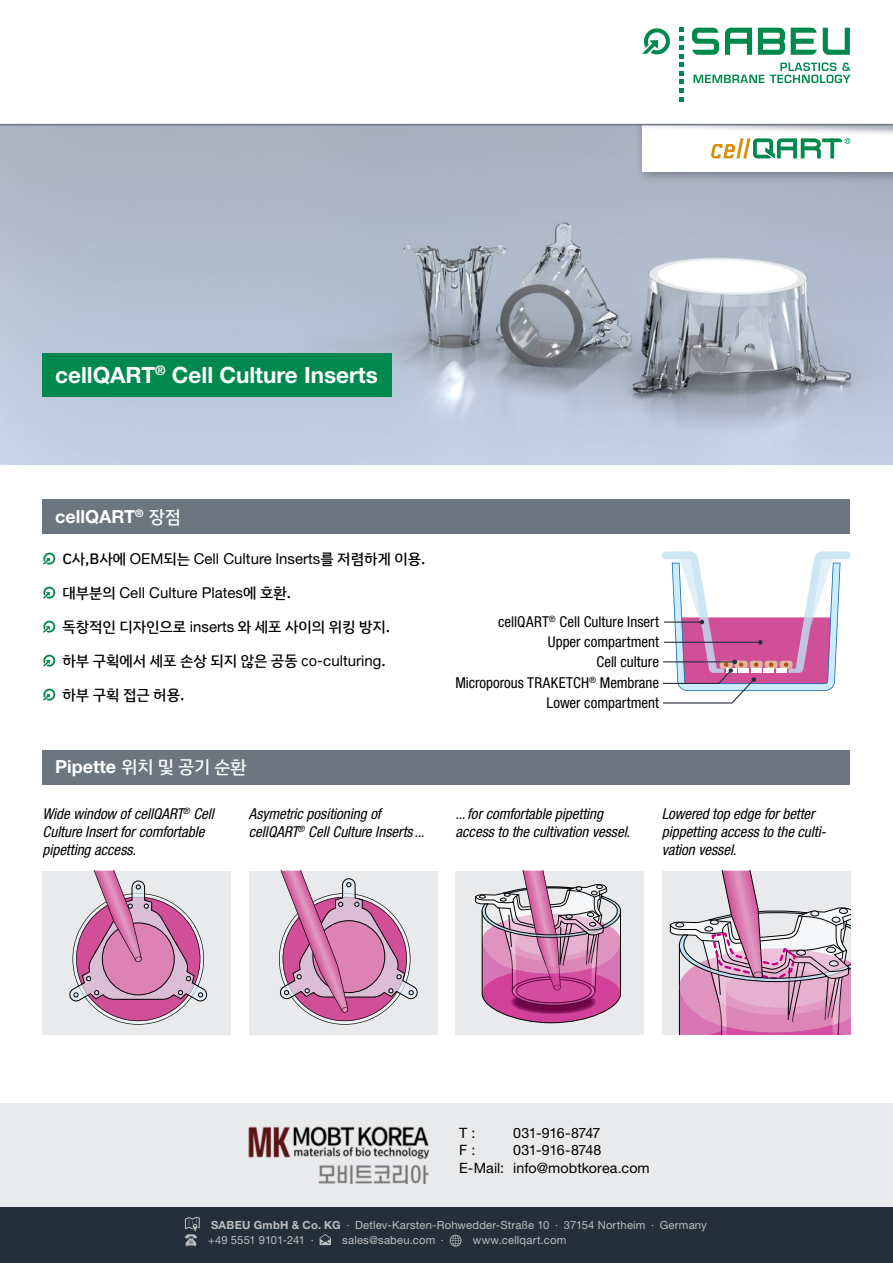
<style>
.page{position:relative;width:893px;height:1263px;background:#fff}
.page>*{position:absolute;margin:0;border:0;box-sizing:border-box;transform-origin:0 0}
.t1{font:700 22.5px "Helvetica Neue";color:#fff}
.t2{font:700 18px "Helvetica Neue";color:#fff}
.t3{font:italic condensed 15px/18px "Helvetica Neue";color:#000}
.t4{font:condensed 15px/20.4px "Helvetica Neue";color:#000;text-align:right}
.t5{font:500 15px "IBM Plex Sans KR";color:#000}
.t6{font:15px "Helvetica Neue";color:#000}
.t7{font:14.25px/17.2px "Helvetica Neue";color:#000;text-align:center}
.t8{font:14.25px "Helvetica Neue";letter-spacing:-.03em;color:#000}
.t9{font:11.25px/15px "Helvetica Neue";letter-spacing:.015em;color:#fff}
.s1{font-family:"IBM Plex Sans KR";font-weight:500}
.s2{font-family:"Helvetica Neue";font-weight:400}
.s3{font-weight:400}
.s4{font-weight:700}
</style>
<div class="page">
<div style="left:0;top:1207px;width:893px;height:56px;background:#232f3a"></div>
<svg style="left:185px;top:1217px;width:15px;height:29px"></svg>
<svg style="left:320px;top:1234px;width:11px;height:11px"></svg>
<svg style="left:450px;top:1235px;width:11px;height:11px"></svg>
<div style="left:0;top:1103px;width:893px;height:104px;background:#e9eaec"></div>
<img style="left:0;top:125px;width:893px;height:340px">
<div style="left:636px;top:0;width:257px;height:184px;background:#000;opacity:.3"></div>
<div style="left:642px;top:0;width:251px;height:172px;background:#fff"></div>
<div style="left:0;top:0;width:893px;height:125px;background:#fff"></div>
<svg style="left:642px;top:27px;width:251px;height:131px"></svg>
<hr style="left:0;top:124px;width:893px;height:1px;background:#6d7581">
<div style="left:249px;top:871px;width:189px;height:163px;background:#e9eaec"></div>
<svg style="left:279px;top:871px;width:139px;height:154px"></svg>
<div style="left:43px;top:500px;width:807px;height:34px;background:#6d7581"></div>
<div style="left:43px;top:750px;width:807px;height:34px;background:#6d7581"></div>
<div style="left:662px;top:871px;width:188px;height:163px;background:#e9eaec"></div>
<svg style="left:669px;top:871px;width:181px;height:163px"></svg>
<div style="left:455px;top:871px;width:189px;height:163px;background:#e9eaec"></div>
<svg style="left:475px;top:871px;width:146px;height:152px"></svg>
<div style="left:43px;top:871px;width:188px;height:163px;background:#e9eaec"></div>
<svg style="left:69px;top:871px;width:139px;height:154px"></svg>
<svg style="left:43px;top:553px;width:12px;height:11px"></svg>
<svg style="left:43px;top:587px;width:12px;height:11px"></svg>
<svg style="left:43px;top:621px;width:12px;height:11px"></svg>
<svg style="left:43px;top:655px;width:12px;height:11px"></svg>
<svg style="left:43px;top:689px;width:12px;height:12px"></svg>
<svg style="left:662px;top:551px;width:188px;height:153px"></svg>
<img style="left:249px;top:1127px;width:181px;height:56px">
<div style="left:43px;top:353px;width:349px;height:43px;background:#00894c"></div>
<div style="left:498px;top:614px;width:165px;height:13px;background:#fff"></div>
<div style="left:548px;top:635px;width:115px;height:12px;background:#fff"></div>
<div style="left:546px;top:696px;width:117px;height:12px;background:#fff"></div>
<div style="left:596px;top:655px;width:67px;height:12px;background:#fff"></div>
<div style="left:455px;top:675px;width:208px;height:13px;background:#fff"></div>
<h1 class="t1" style="left:55px;top:361px;width:324px">cellQART<sup>®</sup> Cell Culture Inserts</h1>
<p class="t2" style="left:55px;top:505px;width:127px">cellQART<sup>®</sup> <span class="s1">장점</span></p>
<p class="t6" style="left:62px;top:549px;width:365px"><span class="s1">C사,B사에</span> OEM<span class="s1">되는</span> Cell Culture Inserts<span class="s1">를 저렴하게 이용.</span></p>
<p class="t6" style="left:62px;top:583px;width:230px"><span class="s1">대부분의</span> Cell Culture Plates<span class="s1">에 호환.</span></p>
<p class="t5" style="left:62px;top:618px;width:329px">독창적인 디자인으로 <span class="s2">inserts</span> 와 세포 사이의 위킹 방지.</p>
<p class="t5" style="left:62px;top:652px;width:325px">하부 구획에서 세포 손상 되지 않은 공동 <span class="s3">co-</span><span class="s2">culturing</span>.</p>
<p class="t5" style="left:62px;top:686px;width:124px">하부 구획 접근 허용.</p>
<p class="t4" style="left:498px;top:611px;width:162px">cellQART<sup>®</sup> Cell Culture Insert<br>Upper compartment</p>
<p class="t4" style="left:455px;top:652px;width:205px">Cell culture<br>Microporous TRAKETCH<sup>®</sup> Membrane</p>
<p class="t4" style="left:546px;top:692px;width:114px">Lower compartment</p>
<p class="t2" style="left:55px;top:756px;width:193px">Pipette <span class="s1">위치 및 공기 순환</span></p>
<p class="t3" style="left:43px;top:804px;width:173px">Wide window of cellQART<sup>®</sup> Cell<br>Culture Insert for comfortable pipetting access.</p>
<p class="t3" style="left:662px;top:804px;width:166px">Lowered top edge for better pippetting access to the culti&shy;vation vessel.</p>
<p class="t3" style="left:249px;top:804px;width:177px">Asymetric positioning of cellQART<sup>®</sup> Cell Culture Inserts ...</p>
<p class="t3" style="left:455px;top:804px;width:176px">...for comfortable pipetting access to the cultivation vessel.</p>
<p class="t7" style="left:459px;top:1124px;width:18px">T :</p>
<p class="t8" style="left:513px;top:1124px;width:89px">031-916-8747</p>
<p class="t7" style="left:459px;top:1141px;width:18px">F :</p>
<p class="t7" style="left:459px;top:1141px;width:192px">031-916-8748<br>E-Mail: info@mobtkorea.com</p>
<p class="t9" style="left:208px;top:1218px;width:500px"><span class="s4">SABEU GmbH &amp; Co. KG</span> · Detlev-Karsten-Rohwedder-Straße 10 · 37154 Northeim · Germany +49 5551 9101-241 ·</p>
<p class="t9" style="left:342px;top:1233px;width:103px">sales@sabeu.com ·</p>
<p class="t9" style="left:473px;top:1233px;width:95px">www.cellqart.com</p>
</div>
